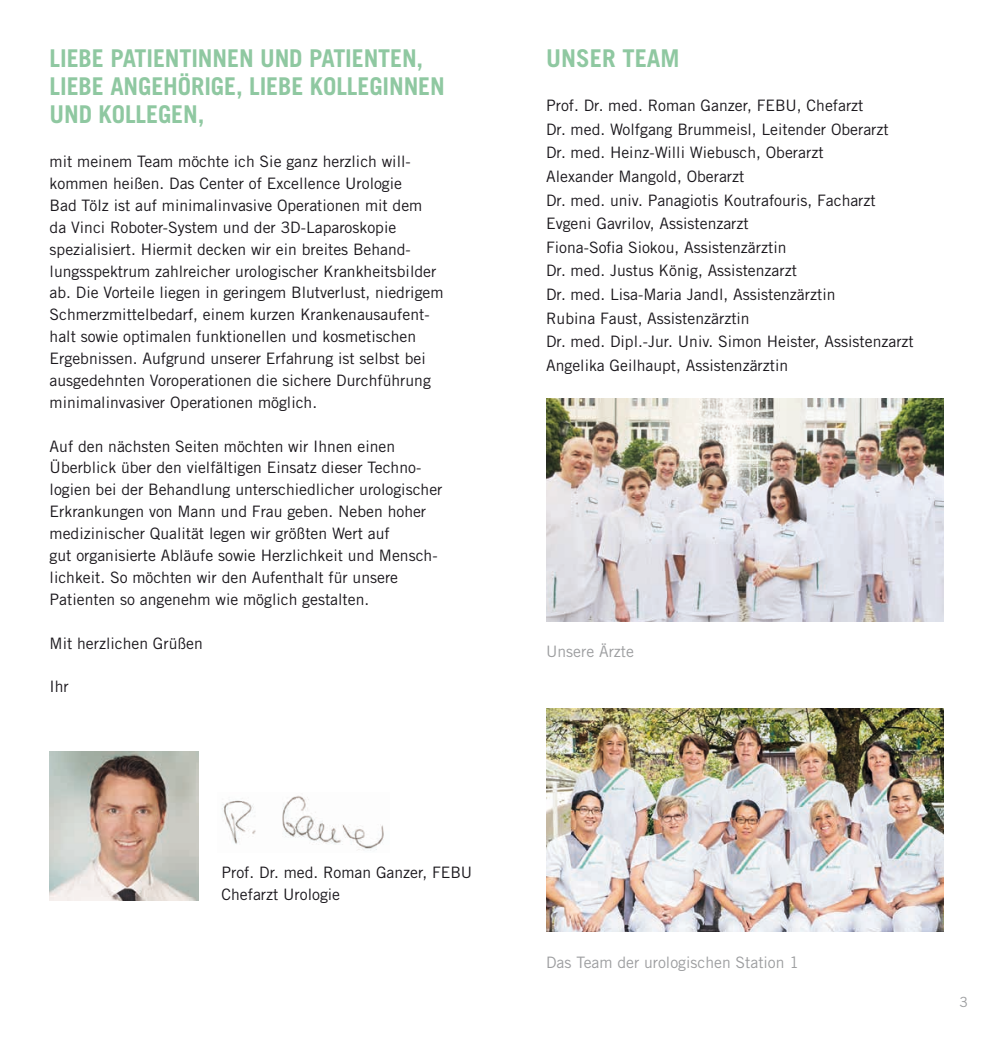
<style>
.page{position:relative;width:993px;height:1042px;background:#fff}
.page>*{position:absolute;margin:0;border:0;box-sizing:border-box;transform-origin:0 0}
.t1{font:700 24.5px/28px "Trade Gothic LT Std";letter-spacing:-.005em;color:#8fc8a1}
.t2{font:15.75px/21.9px "Trade Gothic LT Std";color:#1a171c}
.t3{font:15.75px "Trade Gothic LT Std";color:#9d9ea0}
.t4{font:14px "Trade Gothic LT Std";color:#9d9ea0}
</style>
<div class="page">
<img style="left:546px;top:398px;width:397px;height:223px">
<img style="left:546px;top:708px;width:397px;height:223px">
<img style="left:222px;top:795px;width:162px;height:56px">
<img style="left:50px;top:751px;width:148px;height:149px">
<h1 class="t1" style="left:50px;top:44px;width:396px">LIEBE PATIENTINNEN UND PATIENTEN,<br>LIEBE ANGEHÖRIGE, LIEBE KOLLEGINNEN<br>UND KOLLEGEN,</h1>
<p class="t2" style="left:50px;top:150px;width:395px">mit meinem Team möchte ich Sie ganz herzlich will&shy;kommen heißen. Das Center of Excellence Urologie<br>Bad Tölz ist auf minimalinvasive Operationen mit dem<br>da Vinci Roboter-System und der 3D-Laparoskopie spezialisiert. Hiermit decken wir ein breites Behand&shy;lungsspektrum zahlreicher urologischer Krankheitsbilder ab. Die Vorteile liegen in geringem Blutverlust, niedrigem Schmerzmittelbedarf, einem kurzen Krankenausaufent&shy;halt sowie optimalen funktionellen und kosmetischen Ergebnissen. Aufgrund unserer Erfahrung ist selbst bei ausgedehnten Voroperationen die sichere Durchführung minimalinvasiver Operationen möglich.</p>
<p class="t2" style="left:50px;top:435px;width:394px">Auf den nächsten Seiten möchten wir Ihnen einen Überblick über den vielfältigen Einsatz dieser Techno&shy;logien bei der Behandlung unterschiedlicher urologischer Erkrankungen von Mann und Frau geben. Neben hoher medizinischer Qualität legen wir größten Wert auf<br>gut organisierte Abläufe sowie Herzlichkeit und Mensch&shy;lichkeit. So möchten wir den Aufenthalt für unsere Patienten so angenehm wie möglich gestalten.</p>
<p class="t2" style="left:50px;top:632px;width:155px">Mit herzlichen Grüßen</p>
<p class="t2" style="left:50px;top:675px;width:21px">Ihr</p>
<p class="t2" style="left:221px;top:861px;width:252px">Prof. Dr. med. Roman Ganzer, FEBU<br>Chefarzt Urologie</p>
<h1 class="t1" style="left:546px;top:44px;width:135px">UNSER TEAM</h1>
<p class="t2" style="left:546px;top:93px;width:369px;line-height:23.6px">Prof. Dr. med. Roman Ganzer, FEBU, Chefarzt<br>Dr. med. Wolfgang Brummeisl, Leitender Oberarzt<br>Dr. med. Heinz-Willi Wiebusch, Oberarzt<br>Alexander Mangold, Oberarzt<br>Dr. med. univ. Panagiotis Koutrafouris, Facharzt Evgeni Gavrilov, Assistenzarzt<br>Fiona-Sofia Siokou, Assistenzärztin<br>Dr. med. Justus König, Assistenzarzt<br>Dr. med. Lisa-Maria Jandl, Assistenzärztin<br>Rubina Faust, Assistenzärztin<br>Dr. med. Dipl.-Jur. Univ. Simon Heister, Assistenzarzt Angelika Geilhaupt, Assistenzärztin</p>
<p class="t3" style="left:546px;top:642px;width:89px">Unsere Ärzte</p>
<p class="t3" style="left:546px;top:952px;width:254px">Das Team der urologischen Station 1</p>
<p class="t4" style="left:959px;top:994px;width:10px">3</p>
</div>
